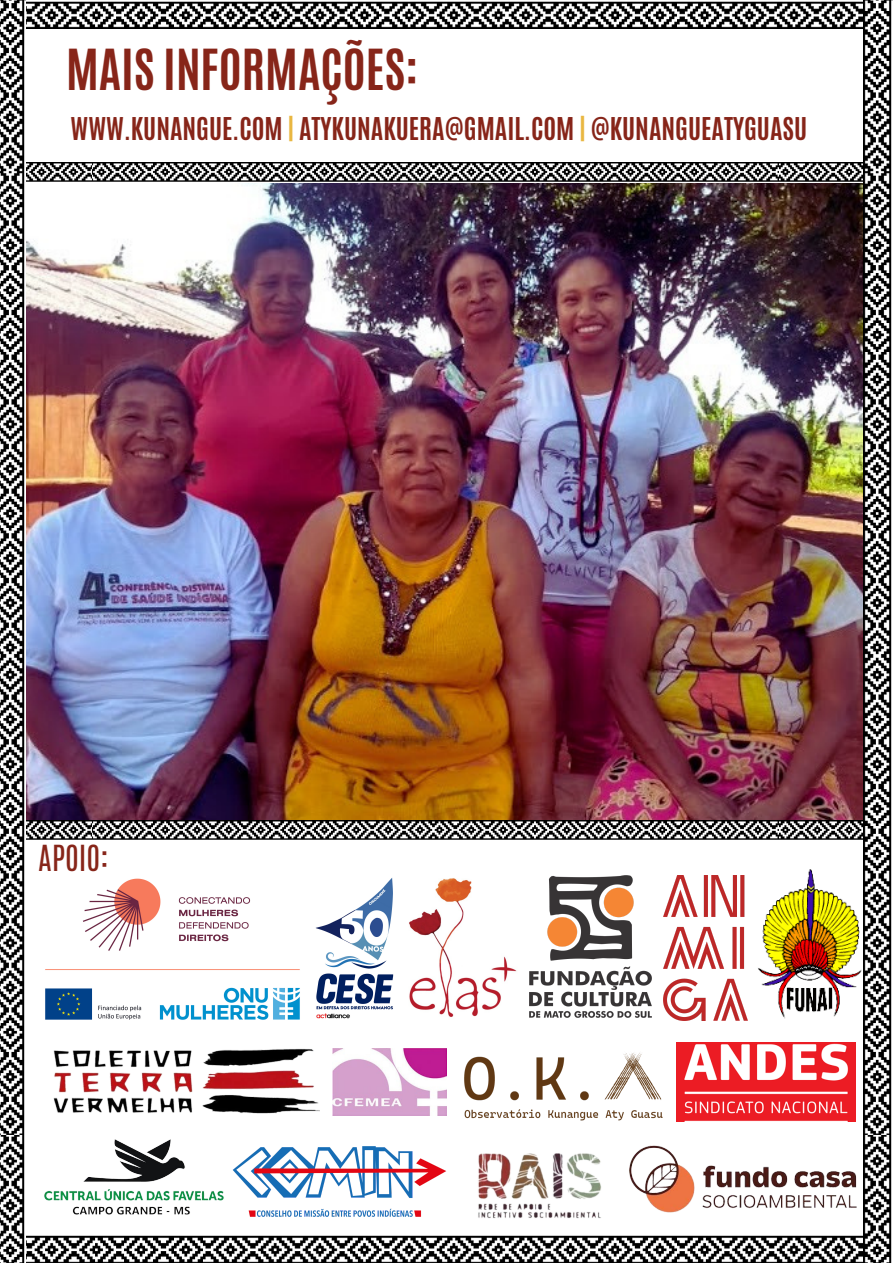
<style>
.page{position:relative;width:893px;height:1263px;background:#fff}
.page>*{position:absolute;margin:0;border:0;box-sizing:border-box;transform-origin:0 0}
.t1{font:700 47.25px "Antonio";color:#872519}
.t2{font:30px "Antonio";color:#872519}
.t3{font:700 26.25px "Antonio";color:#872519}
.s1{color:#e9b741}
</style>
<div class="page">
<img style="left:26px;top:183px;width:837px;height:657px">
<img style="left:26px;top:162px;width:837px;height:20px">
<img style="left:25px;top:0;width:868px;height:29px">
<img style="left:26px;top:1235px;width:837px;height:28px">
<img style="left:0;top:0;width:25px;height:1263px">
<img style="left:863px;top:0;width:29px;height:1263px">
<img style="left:45px;top:878px;width:255px;height:142px">
<img style="left:233px;top:1146px;width:213px;height:71px">
<img style="left:36px;top:1139px;width:197px;height:116px">
<img style="left:315px;top:878px;width:79px;height:141px">
<img style="left:409px;top:878px;width:108px;height:139px">
<img style="left:529px;top:875px;width:122px;height:143px">
<img style="left:663px;top:875px;width:85px;height:146px">
<img style="left:333px;top:1049px;width:113px;height:66px">
<img style="left:758px;top:869px;width:104px;height:150px">
<img style="left:676px;top:1043px;width:179px;height:78px">
<img style="left:53px;top:1048px;width:267px;height:66px">
<img style="left:478px;top:1153px;width:123px;height:66px">
<img style="left:629px;top:1145px;width:228px;height:68px">
<img style="left:464px;top:1053px;width:199px;height:68px">
<p class="t1" style="left:66px;top:36px;width:353px">MAIS INFORMAÇÕES:</p>
<p class="t3" style="left:71px;top:110px;width:738px">WWW.KUNANGUE.COM <span class="s1">|</span> ATYKUNAKUERA@GMAIL.COM <span class="s1">|</span> @KUNANGUEATYGUASU</p>
<p class="t2" style="left:38px;top:837px;width:72px">APOIO:</p>
</div>
